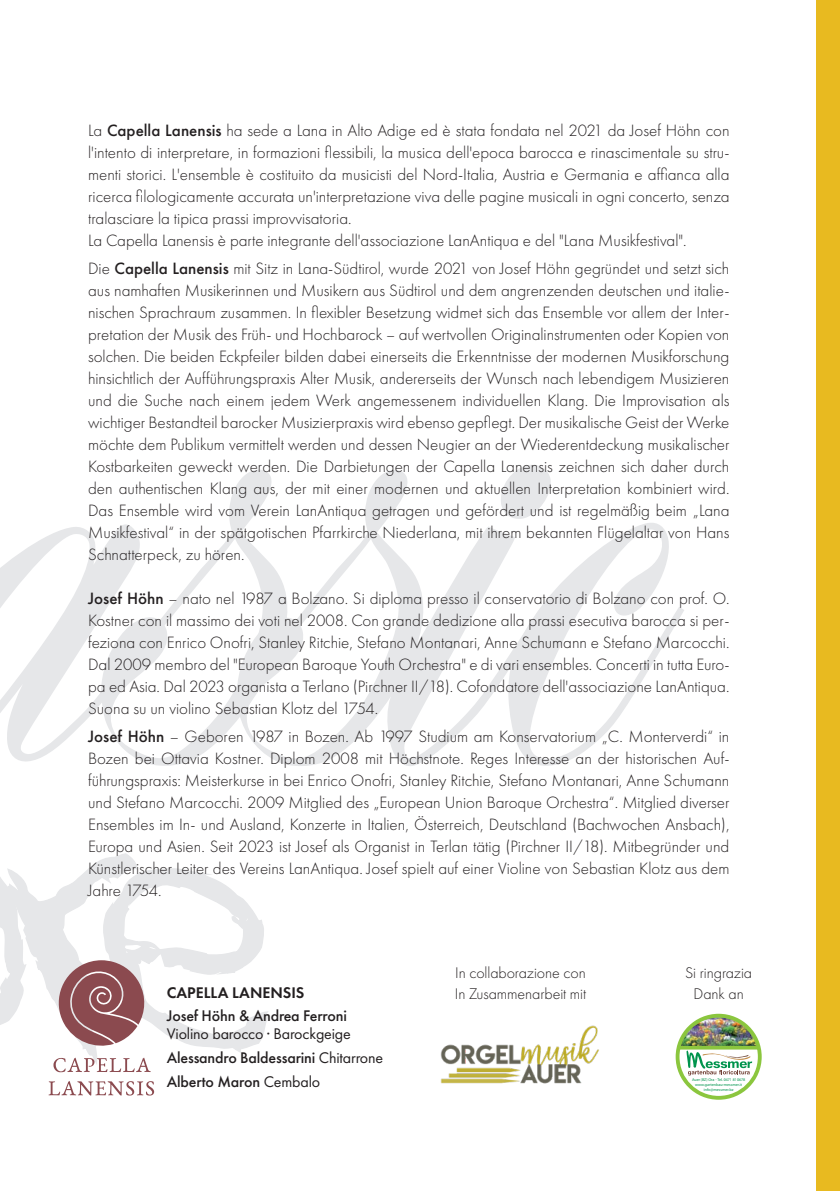
<style>
.page{position:relative;width:840px;height:1191px;background:#fff}
.page>*{position:absolute;margin:0;border:0;box-sizing:border-box;transform-origin:0 0}
.TESTI_DEU{font:300 17px/22px "Futura PT";color:#231f20;text-align:justify}
.TESTI_DEU-2{font:500 16px "Futura PT";letter-spacing:-.01em;color:#231f20}
.TESTI_ITA{font:300 16px/21px "Futura PT";letter-spacing:-.005em;color:#231f20;text-align:center}
.TESTI_DEU-3{font:16px "Futura PT";letter-spacing:-.01em;color:#231f20}
.TESTI_DEU-4{font:600 16px "Futura PT";color:#231f20}
.t1{font:4px/4.8px "Arial";color:#00944d;text-align:center}
.s1{font-weight:500}
.s2{font-weight:400}
</style>
<div class="page">
<svg style="left:0;top:527px;width:100px;height:235px"></svg>
<svg style="left:576px;top:523px;width:108px;height:234px"></svg>
<svg style="left:100px;top:524px;width:96px;height:242px"></svg>
<svg style="left:196px;top:469px;width:212px;height:297px"></svg>
<svg style="left:384px;top:524px;width:192px;height:242px"></svg>
<svg style="left:501px;top:465px;width:50px;height:54px"></svg>
<div style="left:816px;top:0;width:23px;height:1191px;background:#e8ba20"></div>
<svg style="left:0;top:853px;width:268px;height:242px"></svg>
<img style="left:440px;top:1025px;width:159px;height:59px">
<img style="left:675px;top:1013px;width:86px;height:86px">
<p class="TESTI_DEU" style="left:88px;top:120px;width:642px">La <span class="s1">Capella Lanensis</span> ha sede a Lana in Alto Adige ed è stata fondata nel 2021 da Josef Höhn con l'intento di interpretare, in formazioni flessibili, la musica dell'epoca barocca e rinascimentale su stru&shy;menti storici. L'ensemble è costituito da musicisti del Nord-Italia, Austria e Germania e affianca alla ricerca filologicamente accurata un'interpretazione viva delle pagine musicali in ogni concerto, senza tralasciare la tipica prassi improvvisatoria.</p>
<p class="TESTI_DEU" style="left:88px;top:230px;width:599px">La Capella Lanensis è parte integrante dell'associazione LanAntiqua e del "Lana Musikfestival".</p>
<p class="TESTI_DEU" style="left:88px;top:257px;width:642px">Die <span class="s1">Capella Lanensis</span> mit Sitz in Lana-Südtirol, wurde 2021 von Josef Höhn gegründet und setzt sich aus namhaften Musikerinnen und Musikern aus Südtirol und dem angrenzenden deutschen und italie&shy;nischen Sprachraum zusammen. In flexibler Besetzung widmet sich das Ensemble vor allem der Inter&shy;pretation der Musik des Früh- und Hochbarock – auf wertvollen Originalinstrumenten oder Kopien von solchen. Die beiden Eckpfeiler bilden dabei einerseits die Erkenntnisse der modernen Musikforschung hinsichtlich der Aufführungspraxis Alter Musik, andererseits der Wunsch nach lebendigem Musizieren und die Suche nach einem jedem Werk angemessenem individuellen Klang. Die Improvisation als wichtiger Bestandteil barocker Musizierpraxis wird ebenso gepflegt. Der musikalische Geist der Werke möchte dem Publikum vermittelt werden und dessen Neugier an der Wiederentdeckung musikalischer Kostbarkeiten geweckt werden. Die Darbietungen der Capella Lanensis zeichnen sich daher durch den authentischen Klang aus, der mit einer modernen und aktuellen Interpretation kombiniert wird.<br>Das Ensemble wird vom Verein LanAntiqua getragen und gefördert und ist regelmäßig beim „Lana Musikfestival“ in der spätgotischen Pfarrkirche Niederlana, mit ihrem bekannten Flügelaltar von Hans Schnatterpeck, zu hören.</p>
<p class="TESTI_DEU" style="left:88px;top:587px;width:642px"><span class="s1">Josef Höhn</span> – nato nel 1987 a Bolzano. Si diploma presso il conservatorio di Bolzano con prof. O.<br>Kostner con il massimo dei voti nel 2008. Con grande dedizione alla prassi esecutiva barocca si per&shy;feziona con Enrico Onofri, Stanley Ritchie, Stefano Montanari, Anne Schumann e Stefano Marcocchi.<br>Dal 2009 membro del "European Baroque Youth Orchestra" e di vari ensembles. Concerti in tutta Euro&shy;pa ed Asia. Dal 2023 organista a Terlano (Pirchner II/18). Cofondatore dell'associazione LanAntiqua.<br>Suona su un violino Sebastian Klotz del 1754.</p>
<p class="TESTI_DEU" style="left:88px;top:725px;width:642px"><span class="s1">Josef Höhn</span> – Geboren 1987 in Bozen. Ab 1997 Studium am Konservatorium „C. Monterverdi“ in Bozen bei Ottavia Kostner. Diplom 2008 mit Höchstnote. Reges Interesse an der historischen Auf&shy;führungspraxis: Meisterkurse in bei Enrico Onofri, Stanley Ritchie, Stefano Montanari, Anne Schumann und Stefano Marcocchi. 2009 Mitglied des „European Union Baroque Orchestra“. Mitglied diverser Ensembles im In- und Ausland, Konzerte in Italien, Österreich, Deutschland (Bachwochen Ansbach), Europa und Asien. Seit 2023 ist Josef als Organist in Terlan tätig (Pirchner II/18). Mitbegründer und Künstlerischer Leiter des Vereins LanAntiqua. Josef spielt auf einer Violine von Sebastian Klotz aus dem Jahre 1754.</p>
<p class="TESTI_DEU-4" style="left:167px;top:982px;width:139px">CAPELLA LANENSIS</p>
<p class="TESTI_DEU-2" style="left:167px;top:1006px;width:181px">Josef Höhn &amp; Andrea Ferroni</p>
<p class="TESTI_DEU-3" style="left:167px;top:1024px;width:185px">Violino barocco · Barockgeige</p>
<p class="TESTI_DEU-2" style="left:167px;top:1048px;width:218px">Alessandro Baldessarini <span class="s2">Chitarrone</span></p>
<p class="TESTI_DEU-2" style="left:167px;top:1071px;width:155px">Alberto Maron <span class="s2">Cembalo</span></p>
<p class="TESTI_ITA" style="left:454px;top:962px;width:133px;text-align:left">In collaborazione con<br>In Zusammenarbeit mit</p>
<p class="TESTI_ITA" style="left:684px;top:962px;width:69px">Si ringrazia<br>Dank an</p>
<p class="t1" style="left:691px;top:1077px;width:55px">Auer (BZ) Ora - Tel. 0471 810678 www.gartenbau-messmer.it info@messmer.bz</p>
</div>
